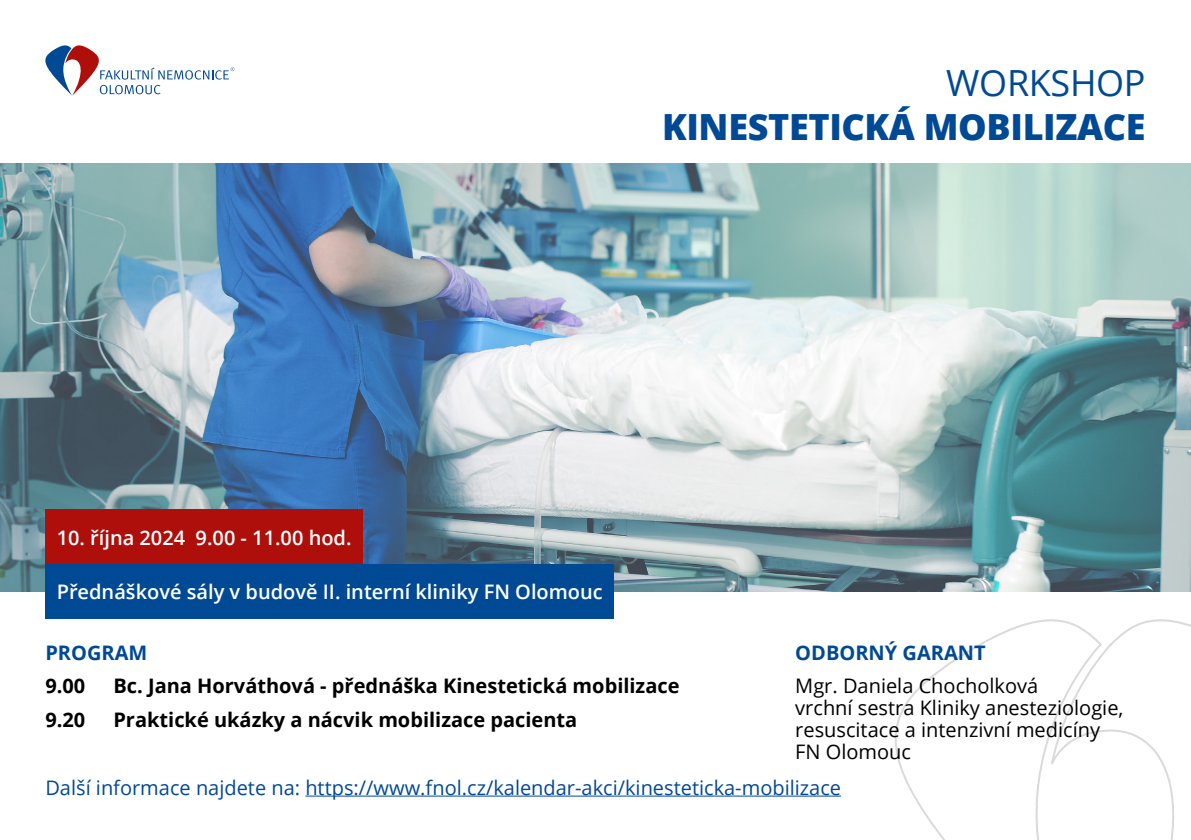
<style>
.page{position:relative;width:1191px;height:840px;background:#fff}
.page>*{position:absolute;margin:0;border:0;box-sizing:border-box;transform-origin:0 0}
.t1{font:800 36px "Open Sans";letter-spacing:-.01em;color:#004994}
.t2{font:36px "Open Sans";letter-spacing:-.01em;color:#004994}
.t3{font:700 20px "Open Sans";color:#000}
.t4{font:20px/22px "Open Sans";color:#000}
.t5{font:20px "Open Sans";color:#004994}
.t6{font:600 20px "Open Sans";color:#fff}
.t7{font:700 20px "Open Sans";color:#004994}
</style>
<div class="page">
<svg style="left:895px;top:619px;width:296px;height:220px"></svg>
<img style="left:0;top:163px;width:1191px;height:428px">
<hr style="left:305px;top:795px;width:536px;height:1px;background:#004994">
<div style="left:45px;top:509px;width:318px;height:55px;background:#ae0f0a"></div>
<div style="left:45px;top:564px;width:569px;height:55px;background:#004994"></div>
<svg style="left:45px;top:45px;width:189px;height:50px"></svg>
<h1 class="t2" style="left:946px;top:58px;width:201px">WORKSHOP</h1>
<h1 class="t1" style="left:662px;top:99px;width:485px">KINESTETICKÁ MOBILIZACE</h1>
<p class="t6" style="left:57px;top:523px;width:296px">10. října 2024 9.00 - 11.00 hod.</p>
<p class="t6" style="left:57px;top:578px;width:547px">Přednáškové sály v budově II. interní kliniky FN Olomouc</p>
<p class="t7" style="left:795px;top:638px;width:192px">ODBORNÝ GARANT</p>
<p class="t4" style="left:795px;top:674px;width:330px">Mgr. Daniela Chocholková<br>vrchní sestra Kliniky anesteziologie, resuscitace a intenzivní medicíny<br>FN Olomouc</p>
<p class="t5" style="left:45px;top:773px;width:797px">Další informace najdete na: https://www.fnol.cz/kalendar-akci/kinesteticka-mobilizace</p>
<p class="t7" style="left:45px;top:638px;width:104px">PROGRAM</p>
<p class="t3" style="left:45px;top:671px;width:41px">9.00</p>
<p class="t3" style="left:113px;top:671px;width:567px">Bc. Jana Horváthová - přednáška Kinestetická mobilizace</p>
<p class="t3" style="left:45px;top:704px;width:41px">9.20</p>
<p class="t3" style="left:113px;top:704px;width:465px">Praktické ukázky a nácvik mobilizace pacienta</p>
</div>
